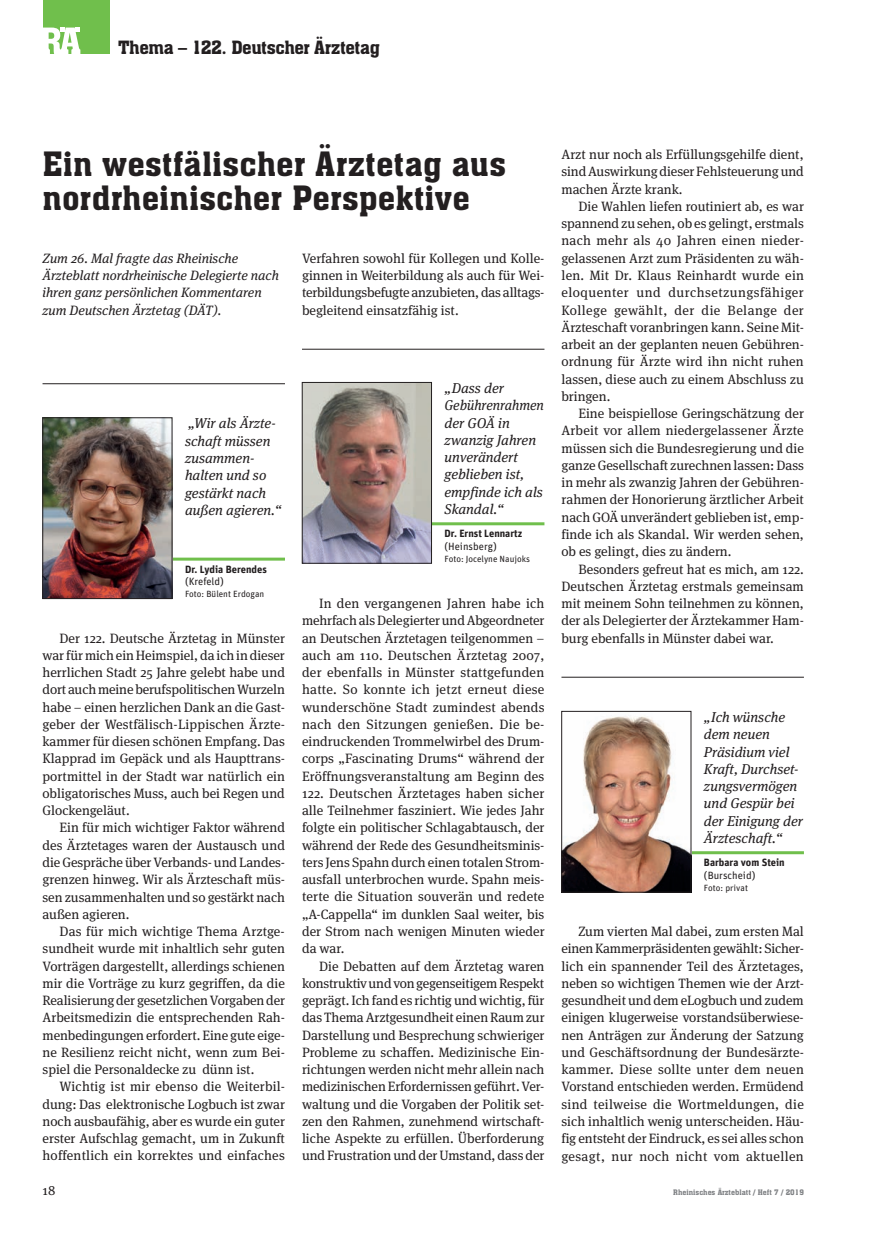
<style>
.page{position:relative;width:872px;height:1234px;background:#fff}
.page>*{position:absolute;margin:0;border:0;box-sizing:border-box;transform-origin:0 0}
.t1{font:33px/34.5px "Aachen BT";color:#231f20}
.t2{font:18px "Aachen BT";letter-spacing:-.025em;color:#231f20}
.t3{font:italic 14.25px/17.2px "Meta Serif OT";color:#231f20}
.t4{font:13.5px/17.2px "Meta Serif OT";color:#231f20;text-align:justify}
.t5{font:italic 13.5px/17.2px "Meta Serif OT";color:#231f20}
.t6{font:700 10.5px "Unit";color:#231f20}
.t7{font:10.5px "Unit";color:#231f20}
.t8{font:9px "Unit";color:#231f20}
.t9{font:7.5px "Aachen BT";color:#808285}
</style>
<div class="page">
<div style="left:43px;top:0;width:66px;height:54px;background:#70bf4c"></div>
<svg style="left:43px;top:28px;width:37px;height:26px"></svg>
<hr style="left:43px;top:383px;width:242px;height:1px;background:#231f20">
<hr style="left:302px;top:349px;width:242px;height:1px;background:#231f20">
<hr style="left:561px;top:676px;width:243px;height:1px;background:#231f20">
<hr style="left:172px;top:557px;width:113px;height:3px;background:#70bf4c">
<img style="left:45px;top:419px;width:125px;height:177px">
<div style="left:43px;top:417px;width:129px;height:181px;border:1px solid #231f20"></div>
<hr style="left:432px;top:522px;width:112px;height:3px;background:#70bf4c">
<img style="left:304px;top:384px;width:126px;height:177px">
<div style="left:302px;top:382px;width:130px;height:181px;border:1px solid #231f20"></div>
<hr style="left:691px;top:851px;width:113px;height:3px;background:#70bf4c">
<img style="left:563px;top:716px;width:126px;height:174px">
<div style="left:561px;top:711px;width:130px;height:181px;border:1px solid #231f20"></div>
<h2 class="t2" style="left:118px;top:36px;width:263px">Thema – 122. Deutscher Ärztetag</h2>
<h1 class="t1" style="left:43px;top:146px;width:465px">Ein westfälischer Ärztetag aus nordrheinischer Perspektive</h1>
<p class="t5" style="left:43px;top:249px;width:238px">Zum 26. Mal fragte das Rheinische Ärzteblatt nordrheinische Delegierte nach ihren ganz persönlichen Kommentaren zum Deutschen Ärztetag (DÄT).</p>
<p class="t4" style="left:302px;top:249px;width:244px">Verfahren sowohl für Kollegen und Kolle&shy;ginnen in Weiterbildung als auch für Wei&shy;terbildungsbefugte anzubieten, das alltags&shy;begleitend einsatzfähig ist.</p>
<p class="t3" style="left:185px;top:414px;width:98px">„Wir als Ärzte&shy;schaft müssen zusammen&shy;halten und so gestärkt nach außen agieren.“</p>
<p class="t6" style="left:185px;top:562px;width:83px">Dr. Lydia Berendes</p>
<p class="t7" style="left:185px;top:575px;width:40px">(Krefeld)</p>
<p class="t8" style="left:185px;top:588px;width:81px">Foto: Bülent Erdogan</p>
<p class="t4" style="left:43px;top:629px;width:244px;text-indent:17px">Der 122. Deutsche Ärztetag in Münster war für mich ein Heimspiel, da ich in dieser herrlichen Stadt 25 Jahre gelebt habe und dort auch meine berufspolitischen Wurzeln habe – einen herzlichen Dank an die Gast&shy;geber der Westfälisch-Lippischen Ärzte&shy;kammer für diesen schönen Empfang. Das Klapprad im Gepäck und als Haupttrans&shy;portmittel in der Stadt war natürlich ein obligatorisches Muss, auch bei Regen und Glockengeläut.</p>
<p class="t4" style="left:43px;top:818px;width:244px;text-indent:17px">Ein für mich wichtiger Faktor während des Ärztetages waren der Austausch und die Gespräche über Verbands- und Landes&shy;grenzen hinweg. Wir als Ärzteschaft müs&shy;sen zusammenhalten und so gestärkt nach außen agieren.</p>
<p class="t4" style="left:43px;top:922px;width:244px;text-indent:17px">Das für mich wichtige Thema Arztge&shy;sundheit wurde mit inhaltlich sehr guten Vorträgen dargestellt, allerdings schienen mir die Vorträge zu kurz gegriffen, da die Realisierung der gesetzlichen Vorgaben der Arbeitsmedizin die entsprechenden Rah&shy;menbedingungen erfordert. Eine gute eige&shy;ne Resilienz reicht nicht, wenn zum Bei&shy;spiel die Personaldecke zu dünn ist.</p>
<p class="t4" style="left:43px;top:1077px;width:244px;text-indent:17px">Wichtig ist mir ebenso die Weiterbil&shy;dung: Das elektronische Logbuch ist zwar noch ausbaufähig, aber es wurde ein guter erster Aufschlag gemacht, um in Zukunft hoffentlich ein korrektes und einfaches</p>
<p class="t3" style="left:444px;top:379px;width:101px">„Dass der<br>Gebührenrahmen der GOÄ in zwanzig Jahren unverändert geblieben ist, empfinde ich als<br>Skandal.“</p>
<p class="t6" style="left:444px;top:527px;width:79px">Dr. Ernst Lennartz</p>
<p class="t7" style="left:444px;top:539px;width:54px">(Heinsberg)</p>
<p class="t8" style="left:444px;top:553px;width:87px">Foto: Jocelyne Naujoks</p>
<p class="t4" style="left:302px;top:594px;width:244px;text-indent:17px">In den vergangenen Jahren habe ich mehrfach als Delegierter und Abgeordneter an Deutschen Ärztetagen teilgenommen – auch am 110. Deutschen Ärztetag 2007, der ebenfalls in Münster stattgefunden hatte. So konnte ich jetzt erneut diese wunderschöne Stadt zumindest abends nach den Sitzungen genießen. Die be&shy;eindruckenden Trommelwirbel des Drum&shy;corps „Fascinating Drums“ während der Eröffnungsveranstaltung am Beginn des 122. Deutschen Ärztetages haben sicher alle Teilnehmer fasziniert. Wie jedes Jahr folgte ein politischer Schlagabtausch, der während der Rede des Gesundheitsminis&shy;ters Jens Spahn durch einen totalen Strom&shy;ausfall unterbrochen wurde. Spahn meis&shy;terte die Situation souverän und redete „A-Cappella“ im dunklen Saal weiter, bis der Strom nach wenigen Minuten wieder da war.</p>
<p class="t4" style="left:302px;top:956px;width:244px;text-indent:17px">Die Debatten auf dem Ärztetag waren konstruktiv und von gegenseitigem Respekt geprägt. Ich fand es richtig und wichtig, für das Thema Arztgesundheit einen Raum zur Darstellung und Besprechung schwieriger Probleme zu schaffen. Medizinische Ein&shy;richtungen werden nicht mehr allein nach medizinischen Erfordernissen geführt. Ver&shy;waltung und die Vorgaben der Politik set&shy;zen den Rahmen, zunehmend wirtschaft&shy;liche Aspekte zu erfüllen. Überforderung und Frustration und der Umstand, dass der</p>
<p class="t4" style="left:561px;top:146px;width:244px">Arzt nur noch als Erfüllungsgehilfe dient, sind Auswirkung dieser Fehlsteuerung und machen Ärzte krank.</p>
<p class="t4" style="left:561px;top:197px;width:244px;text-indent:17px">Die Wahlen liefen routiniert ab, es war spannend zu sehen, ob es gelingt, erstmals nach mehr als 40 Jahren einen nieder&shy;gelassenen Arzt zum Präsidenten zu wäh&shy;len. Mit Dr. Klaus Reinhardt wurde ein eloquenter und durchsetzungsfähiger Kollege gewählt, der die Belange der Ärzteschaft voranbringen kann. Seine Mit&shy;arbeit an der geplanten neuen Gebühren&shy;ordnung für Ärzte wird ihn nicht ruhen lassen, diese auch zu einem Abschluss zu bringen.</p>
<p class="t4" style="left:561px;top:404px;width:244px;text-indent:17px">Eine beispiellose Geringschätzung der Arbeit vor allem niedergelassener Ärzte müssen sich die Bundesregierung und die ganze Gesellschaft zurechnen lassen: Dass in mehr als zwanzig Jahren der Gebühren&shy;rahmen der Honorierung ärztlicher Arbeit nach GOÄ unverändert geblieben ist, emp&shy;finde ich als Skandal. Wir werden sehen, ob es gelingt, dies zu ändern.</p>
<p class="t4" style="left:561px;top:560px;width:244px;text-indent:17px">Besonders gefreut hat es mich, am 122.<br>Deutschen Ärztetag erstmals gemeinsam mit meinem Sohn teilnehmen zu können, der als Delegierter der Ärztekammer Ham&shy;burg ebenfalls in Münster dabei war.</p>
<p class="t3" style="left:704px;top:708px;width:100px">„Ich wünsche dem neuen<br>Präsidium viel<br>Kraft, Durchset&shy;zungsvermögen und Gespür bei der Einigung der<br>Ärzteschaft.“</p>
<p class="t6" style="left:704px;top:855px;width:82px">Barbara vom Stein</p>
<p class="t7" style="left:704px;top:868px;width:53px">(Burscheid)</p>
<p class="t8" style="left:704px;top:882px;width:45px">Foto: privat</p>
<p class="t4" style="left:561px;top:922px;width:244px;text-indent:17px">Zum vierten Mal dabei, zum ersten Mal einen Kammerpräsidenten gewählt: Sicher&shy;lich ein spannender Teil des Ärztetages, neben so wichtigen Themen wie der Arzt&shy;gesundheit und dem eLogbuch und zudem einigen klugerweise vorstandsüberwiese&shy;nen Anträgen zur Änderung der Satzung und Geschäftsordnung der Bundesärzte&shy;kammer. Diese sollte unter dem neuen Vorstand entschieden werden. Ermüdend sind teilweise die Wortmeldungen, die sich inhaltlich wenig unterscheiden. Häu&shy;fig entsteht der Eindruck, es sei alles schon gesagt, nur noch nicht vom aktuellen</p>
<p class="t4" style="left:43px;top:1181px;width:14px">18</p>
<p class="t9" style="left:673px;top:1187px;width:132px">Rheinisches Ärzteblatt / Heft 7 / 2019</p>
</div>
